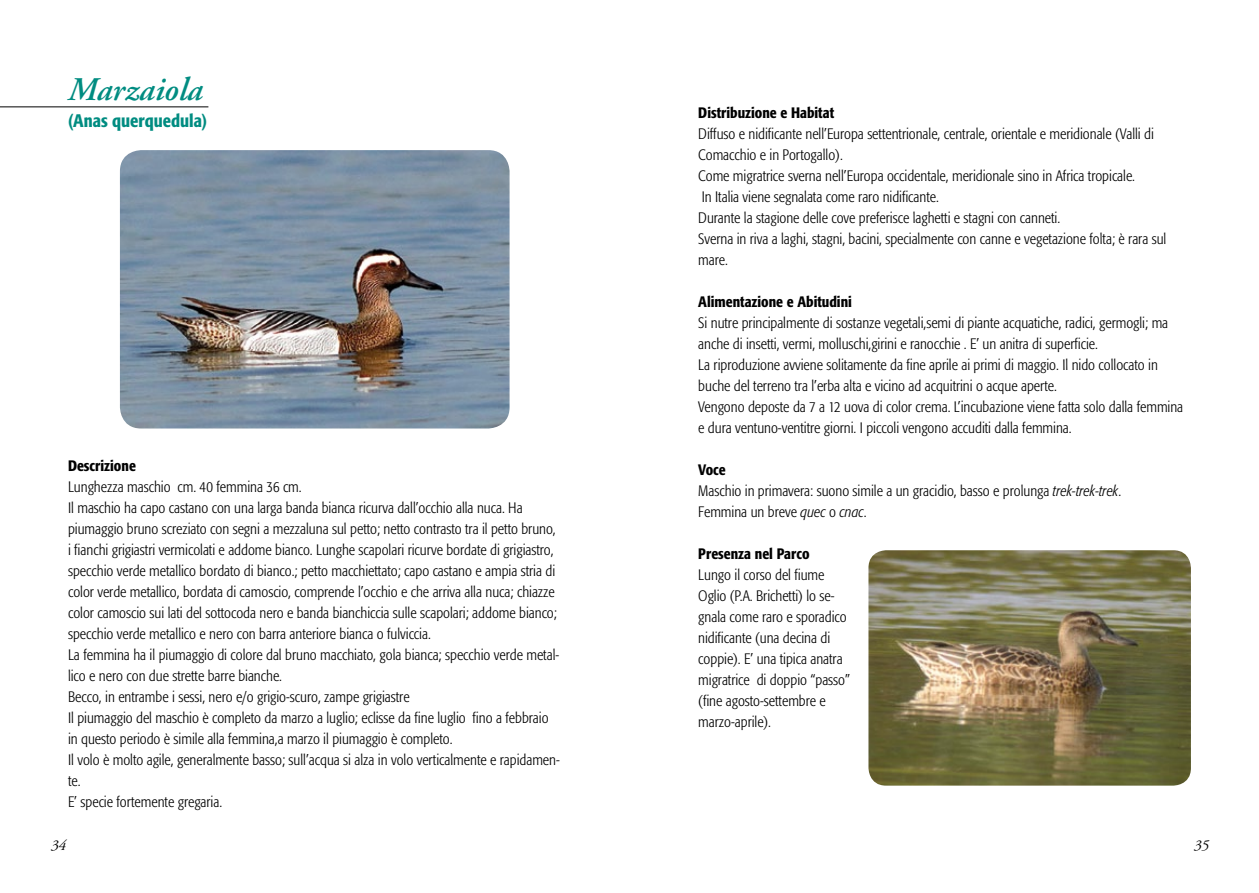
<style>
.page{position:relative;width:1259px;height:893px;background:#fff}
.page>*{position:absolute;margin:0;border:0;box-sizing:border-box;transform-origin:0 0}
.t1{font:italic 600 33px "Adobe Garamond";color:#008c81}
.t2{font:500 condensed 18px "Formata";color:#008c81}
.t3{font:300 condensed 15px/21px "Formata";color:#000}
.t4{font:500 condensed 15px "Formata";color:#000}
.t5{font:italic 15px "Adobe Garamond Pro";color:#000}
.s1{font-weight:500}
.s2{font-style:italic}
</style>
<div class="page">
<hr style="left:0;top:106px;width:208px;height:1px;background:#000">
<img style="left:120px;top:150px;width:389px;height:278px">
<img style="left:868px;top:550px;width:323px;height:236px">
<h1 class="t1" style="left:68px;top:72px;width:136px">Marzaiola</h1>
<p class="t2" style="left:68px;top:110px;width:141px">(Anas querquedula)</p>
<p class="t4" style="left:68px;top:456px;width:69px">Descrizione</p>
<p class="t3" style="left:68px;top:476px;width:493px">Lunghezza maschio cm. 40 femmina 36 cm.<br>Il maschio ha capo castano con una larga banda bianca ricurva dall’occhio alla nuca. Ha piumaggio bruno screziato con segni a mezzaluna sul petto; netto contrasto tra il petto bruno, i fianchi grigiastri vermicolati e addome bianco. Lunghe scapolari ricurve bordate di grigiastro, specchio verde metallico bordato di bianco.; petto macchiettato; capo castano e ampia stria di color verde metallico, bordata di camoscio, comprende l’occhio e che arriva alla nuca; chiazze color camoscio sui lati del sottocoda nero e banda bianchiccia sulle scapolari; addome bianco; specchio verde metallico e nero con barra anteriore bianca o fulviccia.<br>La femmina ha il piumaggio di colore dal bruno macchiato, gola bianca; specchio verde metal&shy;lico e nero con due strette barre bianche.<br>Becco, in entrambe i sessi, nero e/o grigio-scuro, zampe grigiastre<br>Il piumaggio del maschio è completo da marzo a luglio; eclisse da fine luglio fino a febbraio in questo periodo è simile alla femmina,a marzo il piumaggio è completo.<br>Il volo è molto agile, generalmente basso; sull’acqua si alza in volo verticalmente e rapidamen&shy;te.<br>E’ specie fortemente gregaria.</p>
<p class="t4" style="left:698px;top:104px;width:137px">Distribuzione e Habitat</p>
<p class="t3" style="left:698px;top:124px;width:469px">Diffuso e nidificante nell’Europa settentrionale, centrale, orientale e meridionale (Valli di Comacchio e in Portogallo).<br>Come migratrice sverna nell’Europa occidentale, meridionale sino in Africa tropicale.<br>In Italia viene segnalata come raro nidificante.<br>Durante la stagione delle cove preferisce laghetti e stagni con canneti.<br>Sverna in riva a laghi, stagni, bacini, specialmente con canne e vegetazione folta; è rara sul mare.</p>
<p class="t4" style="left:698px;top:293px;width:155px">Alimentazione e Abitudini</p>
<p class="t3" style="left:698px;top:313px;width:486px">Si nutre principalmente di sostanze vegetali,semi di piante acquatiche, radici, germogli; ma anche di insetti, vermi, molluschi,girini e ranocchie . E’ un anitra di superficie.<br>La riproduzione avviene solitamente da fine aprile ai primi di maggio. Il nido collocato in buche del terreno tra l’erba alta e vicino ad acquitrini o acque aperte.<br>Vengono deposte da 7 a 12 uova di color crema. L’incubazione viene fatta solo dalla femmina e dura ventuno-ventitre giorni. I piccoli vengono accuditi dalla femmina.</p>
<p class="t3" style="left:698px;top:460px;width:424px"><span class="s1">Voce<br></span>Maschio in primavera: suono simile a un gracidio, basso e prolunga <span class="s2">trek-trek-trek</span>.<br>Femmina un breve <span class="s2">quec</span> o <span class="s2">cnac</span>.</p>
<p class="t4" style="left:698px;top:545px;width:113px">Presenza nel Parco</p>
<p class="t3" style="left:698px;top:565px;width:153px">Lungo il corso del fiume<br>Oglio (P.A. Brichetti) lo se&shy;gnala come raro e sporadico nidificante (una decina di coppie). E’ una tipica anatra migratrice di doppio “passo” (fine agosto-settembre e marzo-aprile).</p>
<p class="t5" style="left:51px;top:837px;width:16px">34</p>
<p class="t5" style="left:1194px;top:836px;width:16px">35</p>
</div>
